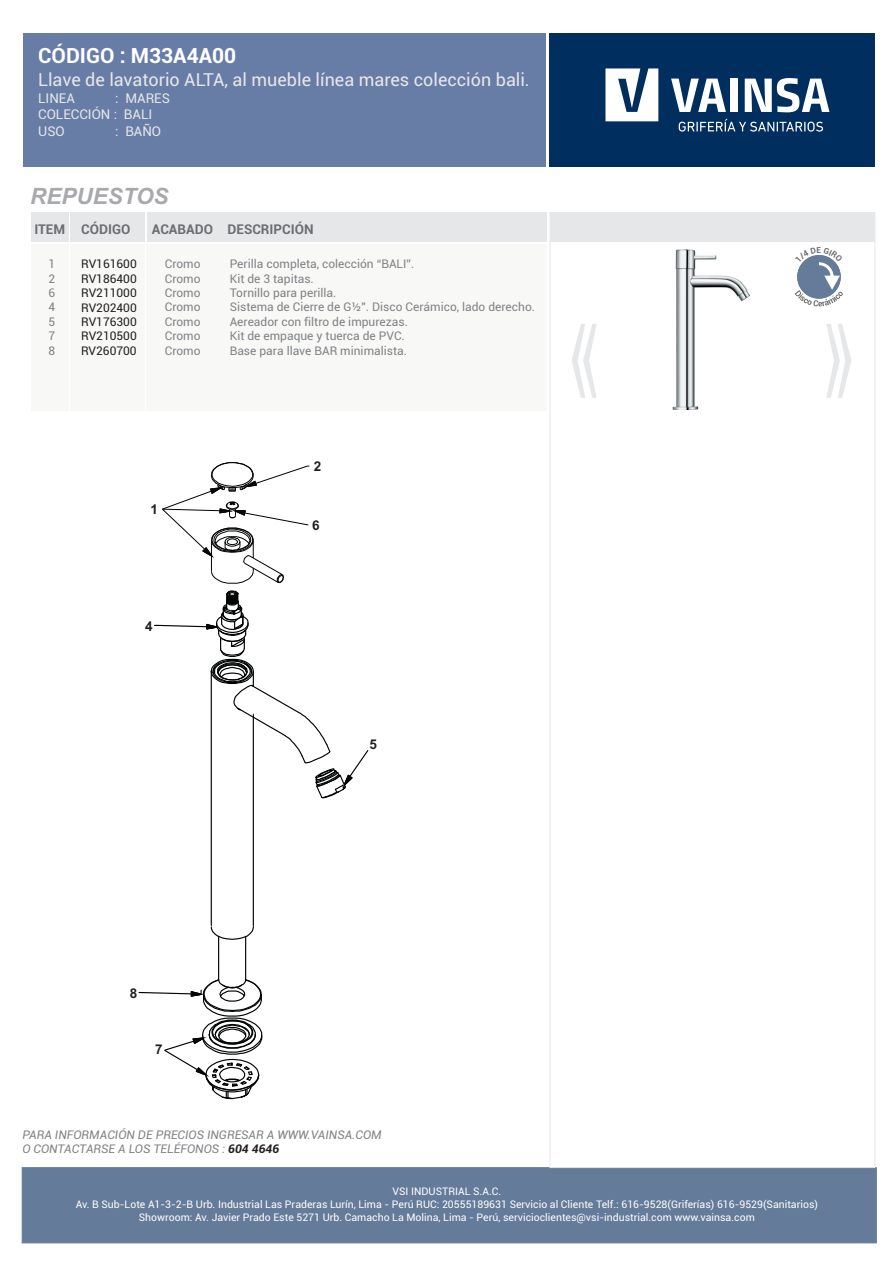
<style>
.page{position:relative;width:893px;height:1263px;background:#fff}
.page>*{position:absolute;margin:0;border:0;box-sizing:border-box;transform-origin:0 0}
.t1{font:166.2px "Arial";color:#e6e7e9;scale:.36 1}
.t2{font:italic 700 22.5px "Arial";color:#a8a9ad}
.t3{font:700 21px "Roboto";color:#fff}
.t4{font:18px "Roboto";color:#e6e7e9}
.t5{font:13.5px/16.2px "Roboto";color:#e6e7e9}
.t6{font:700 13.5px "Roboto";color:#6c6d70}
.t7{font:700 13.5px "Arial";color:#231f20}
.t8{font:12px/14.4px "Roboto";color:#808285;text-align:justify}
.t9{font:italic 12px/14.4px "Roboto";color:#808285}
.t10{font:12px/14.4px "Roboto";color:#231f20;text-align:justify}
.t11{font:10.5px/12.6px "Roboto";color:#fff;text-align:center}
.s1{font-weight:700;color:#231f20}
</style>
<div class="page">
<img style="left:672px;top:250px;width:78px;height:160px">
<div style="left:147px;top:213px;width:400px;height:29px;background:#e6e7e9"></div>
<div style="left:71px;top:213px;width:74px;height:29px;background:#e6e7e9"></div>
<div style="left:32px;top:213px;width:37px;height:29px;background:#e6e7e9"></div>
<div style="left:146px;top:244px;width:401px;height:167px;background:#f8f8f7"></div>
<div style="left:549px;top:34px;width:326px;height:133px;background:#002e5e"></div>
<svg style="left:605px;top:68px;width:53px;height:53px"></svg>
<svg style="left:671px;top:79px;width:55px;height:33px"></svg>
<div style="left:730px;top:79px;width:8px;height:33px;background:#fff"></div>
<svg style="left:745px;top:78px;width:84px;height:34px"></svg>
<svg style="left:679px;top:119px;width:144px;height:13px"></svg>
<div style="left:23px;top:34px;width:522px;height:133px;background:#687da6"></div>
<div style="left:70px;top:244px;width:75px;height:167px;background:#f8f8f7"></div>
<div style="left:32px;top:244px;width:37px;height:167px;background:#f8f8f7"></div>
<div style="left:22px;top:1167px;width:855px;height:76px;background:#647b99"></div>
<svg style="left:210px;top:926px;width:44px;height:14px"></svg>
<hr style="left:210px;top:671px;width:2px;height:254px;background:#010202">
<hr style="left:252px;top:716px;width:3px;height:209px;background:#010202">
<hr style="left:218px;top:936px;width:1px;height:44px;background:#010202">
<hr style="left:245px;top:936px;width:1px;height:44px;background:#010202">
<svg style="left:154px;top:462px;width:215px;height:337px"></svg>
<svg style="left:138px;top:978px;width:125px;height:122px"></svg>
<div style="left:550px;top:213px;width:325px;height:29px;background:#e6e7e9"></div>
<svg style="left:795px;top:255px;width:48px;height:51px"></svg>
<h3 class="t3" style="left:38px;top:48px;width:199px">CÓDIGO : M33A4A00</h3>
<h3 class="t4" style="left:38px;top:72px;width:493px">Llave de lavatorio ALTA, al mueble línea mares colección bali.</h3>
<p class="t5" style="left:38px;top:92px;width:38px">LINEA</p>
<p class="t5" style="left:38px;top:92px;width:133px;text-indent:77px">: MARES<br>COLECCIÓN : BALI<br>USO</p>
<p class="t5" style="left:115px;top:124px;width:47px">: BAÑO</p>
<h2 class="t2" style="left:30px;top:187px;width:140px">REPUESTOS</h2>
<p class="t6" style="left:34px;top:223px;width:97px">ITEM CÓDIGO</p>
<p class="t6" style="left:228px;top:223px;width:87px">DESCRIPCIÓN</p>
<p class="t8" style="left:49px;top:258px;width:8px">1<br>2<br>6<br>4<br>5<br>7<br>8</p>
<p class="t8" style="left:230px;top:258px;width:307px;text-align:left">Perilla completa, colección “BALI”.<br>Kit de 3 tapitas.<br>Tornillo para perilla.<br>Sistema de Cierre de G½". Disco Cerámico, lado derecho.<br>Aereador con filtro de impurezas.<br>Kit de empaque y tuerca de PVC.<br>Base para llave BAR minimalista.</p>
<p class="t6" style="left:152px;top:223px;width:63px">ACABADO</p>
<p class="t8" style="left:165px;top:258px;width:37px">Cromo Cromo Cromo Cromo Cromo Cromo Cromo</p>
<p class="t10" style="left:81px;top:258px;width:57px">RV161600<br>RV186400<br>RV211000<br>RV202400<br>RV176300<br>RV210500<br>RV260700</p>
<p class="t7" style="left:150px;top:504px;width:9px">1</p>
<p class="t7" style="left:145px;top:621px;width:9px">4</p>
<p class="t7" style="left:314px;top:461px;width:9px">2</p>
<p class="t7" style="left:312px;top:521px;width:9px">6</p>
<p class="t7" style="left:370px;top:739px;width:9px">5</p>
<h1 class="t1" style="left:822px;top:283px;width:94px">»</h1>
<p class="t7" style="left:130px;top:988px;width:9px">8</p>
<p class="t7" style="left:155px;top:1044px;width:9px">7</p>
<p class="t9" style="left:22px;top:1128px;width:361px">PARA INFORMACIÓN DE PRECIOS INGRESAR A WWW.VAINSA.COM<br>O CONTACTARSE A LOS TELÉFONOS : <span class="s1">604 4646</span></p>
<p class="t11" style="left:76px;top:1186px;width:744px">VSI INDUSTRIAL S.A.C.<br>Av. B Sub-Lote A1-3-2-B Urb. Industrial Las Praderas Lurín, Lima - Perú RUC: 20555189631 Servicio al Cliente Telf.: 616-9528(Griferías) 616-9529(Sanitarios)<br>Showroom: Av. Javier Prado Este 5271 Urb. Camacho La Molina, Lima - Perú, servicioclientes@vsi-industrial.com www.vainsa.com</p>
</div>
